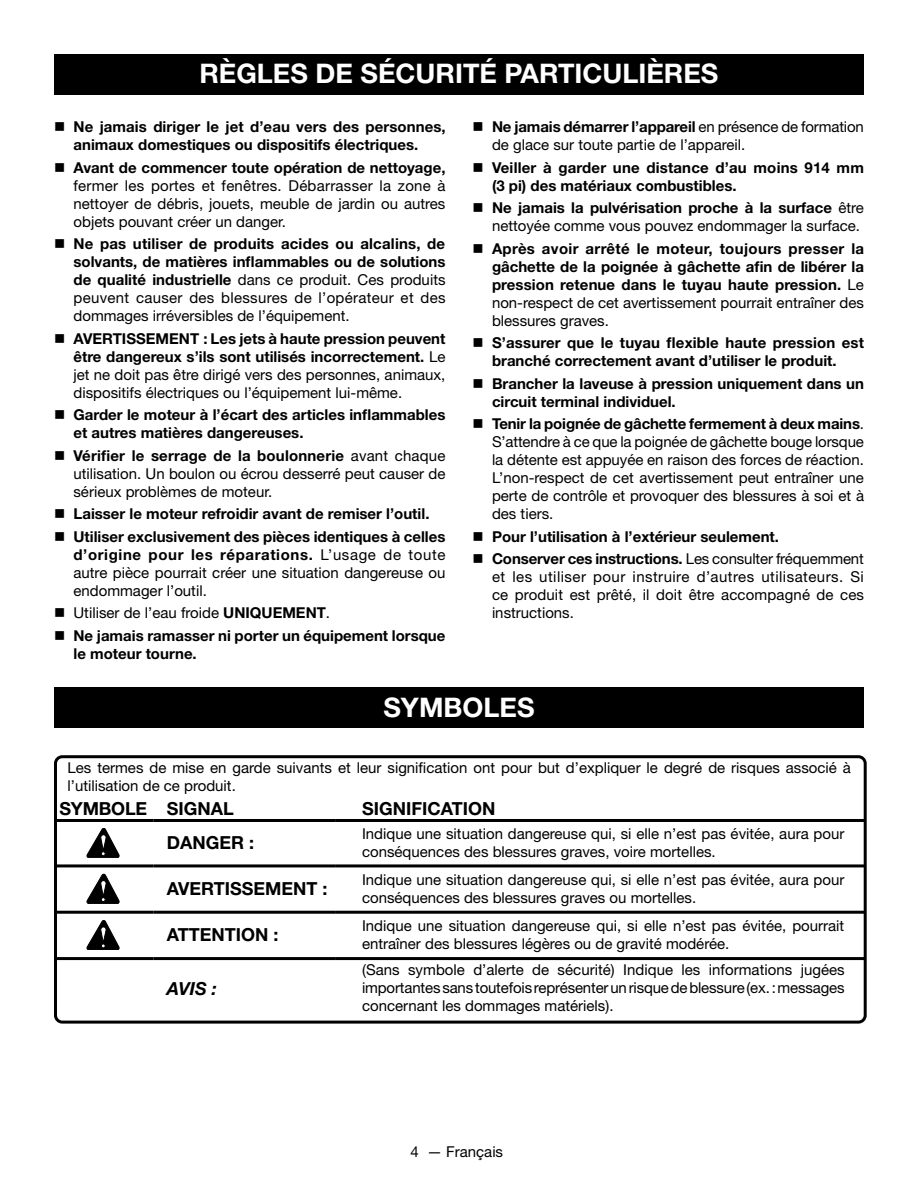
<style>
.page{position:relative;width:918px;height:1188px;background:#fff}
.page>*{position:absolute;margin:0;border:0;box-sizing:border-box;transform-origin:0 0}
.HEADING{font:700 27px "Helvetica Neue LT Std";color:#fff}
.Heading_2{font:700 18px "Helvetica Neue LT Std";color:#000}
.t1{font:italic 700 18px "Helvetica Neue LT Std";color:#000}
.Body_text{font:15px/18px "Helvetica Neue LT Std";color:#000;text-align:justify}
.t2{font:700 15px/18px "Helvetica Neue LT Std";color:#000}
.s1{font-weight:700}
.s2{font-weight:400}
</style>
<div class="page">
<div style="left:54px;top:54px;width:810px;height:40px;background:#000"></div>
<div style="left:54px;top:755px;width:813px;height:269px;border:3px solid #000;border-radius:7px"></div>
<hr style="left:54px;top:819px;width:99px;height:3px;background:#000">
<hr style="left:153px;top:819px;width:182px;height:3px;background:#000">
<hr style="left:335px;top:819px;width:530px;height:3px;background:#000">
<hr style="left:54px;top:864px;width:99px;height:3px;background:#000">
<hr style="left:153px;top:864px;width:182px;height:3px;background:#000">
<hr style="left:335px;top:864px;width:530px;height:3px;background:#000">
<hr style="left:54px;top:911px;width:99px;height:3px;background:#000">
<hr style="left:153px;top:911px;width:182px;height:3px;background:#000">
<hr style="left:335px;top:911px;width:530px;height:3px;background:#000">
<hr style="left:54px;top:957px;width:99px;height:3px;background:#000">
<hr style="left:153px;top:957px;width:182px;height:3px;background:#000">
<hr style="left:335px;top:957px;width:530px;height:3px;background:#000">
<svg style="left:87px;top:828px;width:32px;height:30px"></svg>
<svg style="left:87px;top:874px;width:32px;height:29px"></svg>
<svg style="left:87px;top:920px;width:32px;height:30px"></svg>
<div style="left:54px;top:688px;width:810px;height:40px;background:#000"></div>
<p class="HEADING" style="left:200px;top:57px;width:520px">RÈGLES DE SÉCURITÉ PARTICULIÈRES</p>
<p class="t2" style="left:74px;top:118px;width:374px">Ne jamais diriger le jet d’eau vers des personnes, animaux domestiques ou dispositifs électriques.</p>
<p class="Body_text" style="left:74px;top:158px;width:374px"><span class="s1">Avant de commencer toute opération de nettoyage, </span>fermer les portes et fenêtres. Débarrasser la zone à nettoyer de débris, jouets, meuble de jardin ou autres objets pouvant créer un danger.</p>
<p class="t2" style="left:74px;top:235px;width:374px;text-align:justify">Ne pas utiliser de produits acides ou alcalins, de solvants, de matières inflammables ou de solutions de qualité industrielle <span class="s2">dans ce produit. Ces produits peuvent causer des blessures de l’opérateur et des dommages irréversibles de l’équipement.</span></p>
<p class="Body_text" style="left:74px;top:329px;width:374px"><span class="s1">AVERTISSEMENT : Les jets à haute pression peuvent être dangereux s’ils sont utilisés incorrectement.</span> Le jet ne doit pas être dirigé vers des personnes, animaux, dispositifs électriques ou l’équipement lui-même.</p>
<p class="t2" style="left:74px;top:406px;width:373px">Garder le moteur à l’écart des articles inflammables et autres matières dangereuses.</p>
<p class="Body_text" style="left:73px;top:446px;width:374px"><span class="s1">Vérifier le serrage de la boulonnerie</span> avant chaque utilisation. Un boulon ou écrou desserré peut causer de sérieux problèmes de moteur.</p>
<p class="t2" style="left:74px;top:505px;width:358px">Laisser le moteur refroidir avant de remiser l’outil.</p>
<p class="Body_text" style="left:73px;top:527px;width:374px"><span class="s1">Utiliser exclusivement des pièces identiques à celles d’origine pour les réparations.</span> L’usage de toute autre pièce pourrait créer une situation dangereuse ou endommager l’outil.</p>
<p class="Body_text" style="left:74px;top:604px;width:258px">Utiliser de l’eau froide <span class="s1">UNIQUEMENT</span>.</p>
<p class="t2" style="left:74px;top:626px;width:373px">Ne jamais ramasser ni porter un équipement lorsque le moteur tourne.</p>
<p class="Body_text" style="left:492px;top:118px;width:373px"><span class="s1">Ne jamais démarrer l’appareil</span> en présence de formation de glace sur toute partie de l’appareil.</p>
<p class="t2" style="left:492px;top:158px;width:373px">Veiller à garder une distance d’au moins 914 mm (3 pi) des matériaux combustibles.</p>
<p class="Body_text" style="left:492px;top:199px;width:373px"><span class="s1">Ne jamais la pulvérisation proche à la surface</span> être nettoyée comme vous pouvez endommager la surface.</p>
<p class="t2" style="left:492px;top:239px;width:374px;text-align:justify">Après avoir arrêté le moteur, toujours presser la gâchette de la poignée à gâchette afin de libérer la pression retenue dans le tuyau haute pression. <span class="s2">Le non-respect de cet avertissement pourrait entraîner des blessures graves.</span></p>
<p class="t2" style="left:492px;top:334px;width:374px">S’assurer que le tuyau flexible haute pression est branché correctement avant d’utiliser le produit.</p>
<p class="t2" style="left:492px;top:374px;width:374px">Brancher la laveuse à pression uniquement dans un circuit terminal individuel.</p>
<p class="Body_text" style="left:492px;top:415px;width:374px"><span class="s1">Tenir la poignée de gâchette fermement à deux mains</span>.<br>S’attendre à ce que la poignée de gâchette bouge lorsque la détente est appuyée en raison des forces de réaction.<br>L’non-respect de cet avertissement peut entraîner une perte de contrôle et provoquer des blessures à soi et à des tiers.</p>
<p class="t2" style="left:492px;top:527px;width:289px">Pour l’utilisation à l’extérieur seulement.</p>
<p class="Body_text" style="left:492px;top:550px;width:374px"><span class="s1">Conserver ces instructions.</span> Les consulter fréquemment et les utiliser pour instruire d’autres utilisateurs. Si ce produit est prêté, il doit être accompagné de ces instructions.</p>
<p class="HEADING" style="left:383px;top:690px;width:153px">SYMBOLES</p>
<p class="Body_text" style="left:68px;top:758px;width:785px">Les termes de mise en garde suivants et leur signification ont pour but d’expliquer le degré de risques associé à l’utilisation de ce produit.</p>
<p class="Heading_2" style="left:59px;top:797px;width:89px">SYMBOLE</p>
<p class="Heading_2" style="left:167px;top:797px;width:68px">SIGNAL</p>
<p class="Heading_2" style="left:362px;top:797px;width:135px">SIGNIFICATION</p>
<p class="Heading_2" style="left:167px;top:832px;width:89px">DANGER :</p>
<p class="Body_text" style="left:362px;top:825px;width:484px">Indique une situation dangereuse qui, si elle n’est pas évitée, aura pour conséquences des blessures graves, voire mortelles.</p>
<p class="Heading_2" style="left:167px;top:878px;width:162px">AVERTISSEMENT :</p>
<p class="Body_text" style="left:362px;top:870px;width:484px">Indique une situation dangereuse qui, si elle n’est pas évitée, aura pour conséquences des blessures graves ou mortelles.</p>
<p class="Heading_2" style="left:167px;top:924px;width:113px">ATTENTION :</p>
<p class="Body_text" style="left:362px;top:917px;width:484px">Indique une situation dangereuse qui, si elle n’est pas évitée, pourrait entraîner des blessures légères ou de gravité modérée.</p>
<p class="t1" style="left:167px;top:977px;width:52px">AVIS :</p>
<p class="Body_text" style="left:362px;top:961px;width:484px">(Sans symbole d’alerte de sécurité) Indique les informations jugées importantes sans toutefois représenter un risque de blessure (ex. : messages concernant les dommages matériels).</p>
<p class="Body_text" style="left:410px;top:1142px;width:94px">4 — Français</p>
</div>
